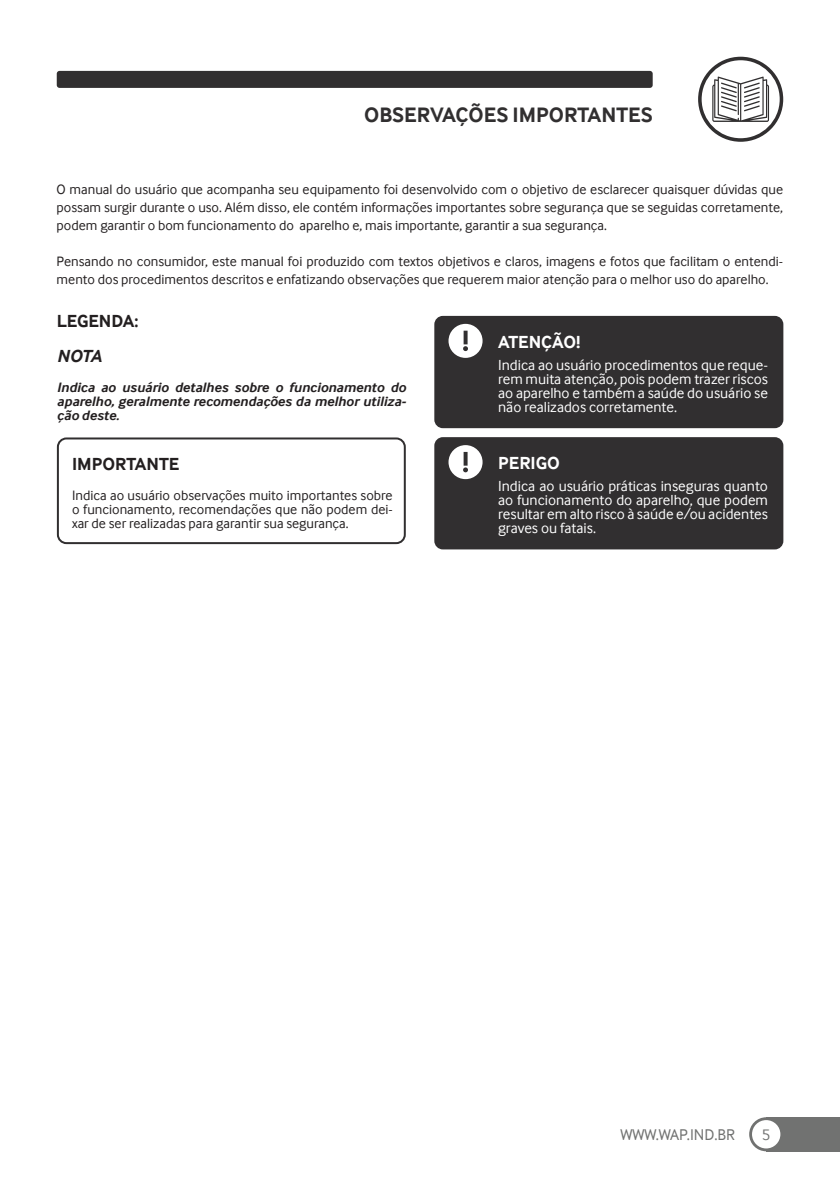
<style>
.page{position:relative;width:840px;height:1191px;background:#fff}
.page>*{position:absolute;margin:0;border:0;box-sizing:border-box;transform-origin:0 0}
.t1{font:700 21.6px "Inter Face";color:#312f30}
.t2{font:700 18px "Inter Face";color:#231f20}
.t3{font:700 18px "Inter Face";color:#fff}
.t4{font:italic 700 18px "Inter Face";color:#231f20}
.t5{font:16px "Inter Face";color:#717271}
.t6{font:15px/14px "Inter Face";color:#fff;text-align:justify}
.t7{font:14px/18px "Inter Face";color:#231f20;text-align:justify}
.t8{font:italic 700 14px/14px "Inter Face";color:#231f20;text-align:justify}
</style>
<div class="page">
<div style="left:765px;top:1117px;width:74px;height:34px;background:#717271"></div>
<svg style="left:748px;top:1117px;width:34px;height:34px"></svg>
<div style="left:751px;top:1120px;width:29px;height:28px;background:#fff;border-radius:50%"></div>
<div style="left:57px;top:71px;width:595px;height:17px;background:#312f30;border-radius:3px"></div>
<svg style="left:697px;top:57px;width:85px;height:85px"></svg>
<div style="left:701px;top:60px;width:78px;height:78px;background:#fff;border-radius:50%"></div>
<svg style="left:712px;top:77px;width:56px;height:45px"></svg>
<div style="left:434px;top:316px;width:349px;height:112px;background:#312f30;border-radius:9px"></div>
<div style="left:434px;top:437px;width:349px;height:112px;background:#312f30;border-radius:9px"></div>
<div style="left:57px;top:437px;width:348px;height:107px;border:2px solid #312f30;border-radius:9px"></div>
<div style="left:448px;top:324px;width:34px;height:34px;background:#fff;border-radius:50%"></div>
<svg style="left:463px;top:331px;width:4px;height:20px"></svg>
<div style="left:448px;top:445px;width:34px;height:34px;background:#fff;border-radius:50%"></div>
<svg style="left:463px;top:452px;width:4px;height:20px"></svg>
<h1 class="t1" style="left:364px;top:102px;width:290px">OBSERVAÇÕES IMPORTANTES</h1>
<p class="t7" style="left:57px;top:180px;width:727px">O manual do usuário que acompanha seu equipamento foi desenvolvido com o objetivo de esclarecer quaisquer dúvidas que possam surgir durante o uso. Além disso, ele contém informações importantes sobre segurança que se seguidas corretamente, podem garantir o bom funcionamento do aparelho e, mais importante, garantir a sua segurança.</p>
<p class="t7" style="left:57px;top:252px;width:727px">Pensando no consumidor, este manual foi produzido com textos objetivos e claros, imagens e fotos que facilitam o entendi&shy;mento dos procedimentos descritos e enfatizando observações que requerem maior atenção para o melhor uso do aparelho.</p>
<p class="t2" style="left:57px;top:311px;width:83px">LEGENDA:</p>
<p class="t4" style="left:57px;top:346px;width:46px">NOTA</p>
<p class="t8" style="left:57px;top:380px;width:351px">Indica ao usuário detalhes sobre o funcionamento do aparelho, geralmente recomendações da melhor utiliza&shy;ção deste.</p>
<p class="t2" style="left:72px;top:453px;width:109px">IMPORTANTE</p>
<p class="t7" style="left:72px;top:488px;width:322px;line-height:14px">Indica ao usuário observações muito importantes sobre o funcionamento, recomendações que não podem dei&shy;xar de ser realizadas para garantir sua segurança.</p>
<p class="t3" style="left:498px;top:332px;width:84px">ATENÇÃO!</p>
<p class="t6" style="left:498px;top:358px;width:271px">Indica ao usuário procedimentos que reque&shy;rem muita atenção, pois podem trazer riscos ao aparelho e também a saúde do usuário se não realizados corretamente.</p>
<p class="t3" style="left:498px;top:453px;width:63px">PERIGO</p>
<p class="t6" style="left:498px;top:479px;width:271px">Indica ao usuário práticas inseguras quanto ao funcionamento do aparelho, que podem resultar em alto risco à saúde e/ou acidentes graves ou fatais.</p>
<p class="t5" style="left:620px;top:1125px;width:116px">WWW.WAP.IND.BR</p>
<p class="t5" style="left:761px;top:1125px;width:10px">5</p>
</div>
